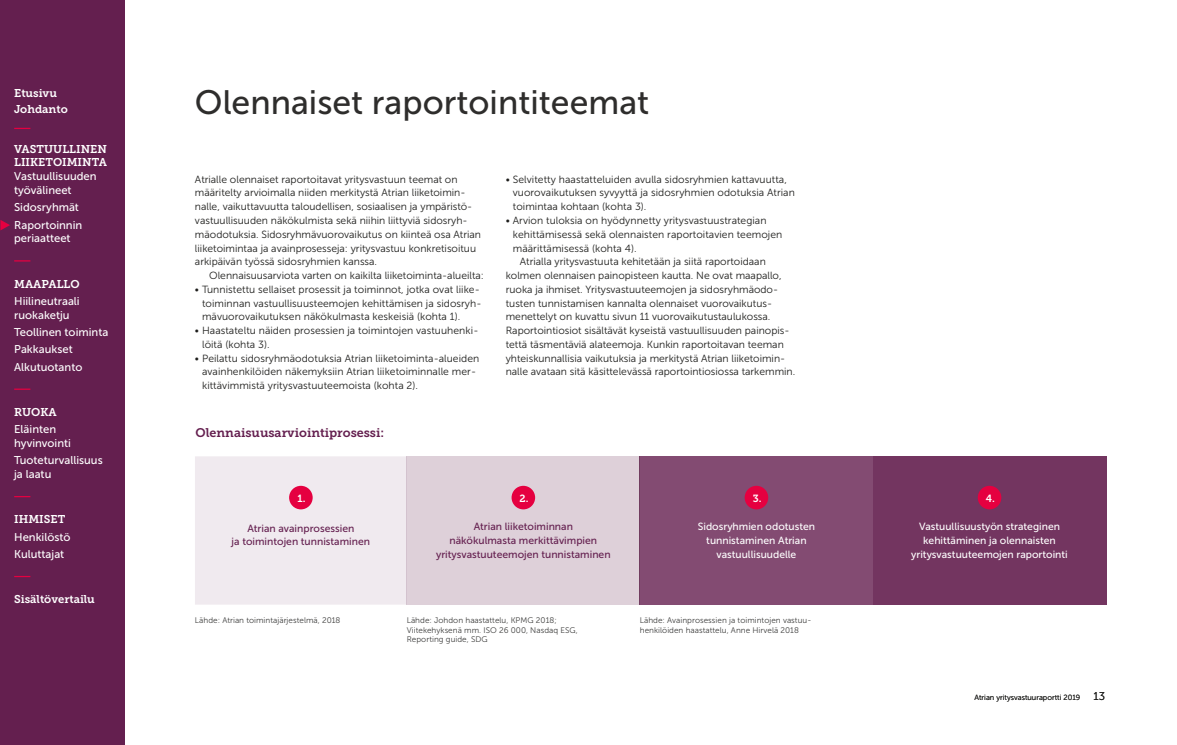
<style>
.page{position:relative;width:1177px;height:745px;background:#fff}
.page>*{position:absolute;margin:0;border:0;box-sizing:border-box;transform-origin:0 0}
.t1{font:33.75px "Museo Sans 500";color:#2e2d2c}
.t2{font:12.5px "Museo Slab 700";color:#641f4f}
.t3{font:11.25px/13.8px "Museo Sans 500";color:#fff}
.t4{font:11.25px/16.2px "Museo Slab 700";color:#fff}
.t5{font:10.38px/13.8px "Museo Sans 300";color:#1d1d1b}
.t6{font:10.38px/13.8px "Museo Sans 500";color:#fff;text-align:center}
.t7{font:10.38px/13.8px "Museo Sans 500";color:#641f4f;text-align:center}
.t8{font:10.38px "Museo Slab 700";color:#fff}
.t9{font:8.12px/9.8px "Museo Sans 300";letter-spacing:.005em;color:#3d3d3c}
.t10{font:7.5px "Museo Sans 300";color:#1d1d1b}
.s1{font-size:11.25px}
</style>
<div class="page">
<svg style="left:195px;top:456px;width:911px;height:149px;background:#af8ca4"></svg>
<div style="left:511px;top:485px;width:24px;height:24px;background:#e50040;border-radius:50%"></div>
<div style="left:0;top:0;width:124px;height:744px;background:#641f4f"></div>
<svg style="left:14px;top:128px;width:16px;height:1px"></svg>
<svg style="left:14px;top:260px;width:16px;height:1px"></svg>
<svg style="left:14px;top:388px;width:16px;height:1px"></svg>
<svg style="left:14px;top:496px;width:16px;height:1px"></svg>
<div style="left:289px;top:485px;width:24px;height:24px;background:#e50040;border-radius:50%"></div>
<div style="left:744px;top:485px;width:24px;height:24px;background:#e50040;border-radius:50%"></div>
<div style="left:977px;top:485px;width:24px;height:24px;background:#e50040;border-radius:50%"></div>
<svg style="left:0;top:220px;width:10px;height:10px"></svg>
<p class="t4" style="left:14px;top:85px;width:55px">Etusivu<br>Johdanto</p>
<p class="t4" style="left:14px;top:142px;width:94px;line-height:13.8px">VASTUULLINEN<br>LIIKETOIMINTA</p>
<p class="t3" style="left:14px;top:169px;width:84px">Vastuullisuuden työvälineet</p>
<p class="t3" style="left:14px;top:199px;width:70px;line-height:17.2px">Sidosryhmät<br>Raportoinnin</p>
<p class="t3" style="left:14px;top:231px;width:58px">periaatteet</p>
<p class="t4" style="left:14px;top:275px;width:67px">MAAPALLO</p>
<p class="t3" style="left:14px;top:294px;width:67px">Hiilineutraali ruokaketju</p>
<p class="t3" style="left:14px;top:323px;width:96px;line-height:17.2px">Teollinen toiminta<br>Pakkaukset<br>Alkutuotanto</p>
<p class="t4" style="left:14px;top:403px;width:44px">RUOKA</p>
<p class="t3" style="left:14px;top:422px;width:58px">Eläinten hyvinvointi</p>
<p class="t3" style="left:14px;top:453px;width:90px">Tuoteturvallisuus ja laatu</p>
<p class="t4" style="left:14px;top:511px;width:53px">IHMISET</p>
<p class="t3" style="left:14px;top:528px;width:58px;line-height:17.2px">Henkilöstö<br>Kuluttajat</p>
<p class="t4" style="left:14px;top:591px;width:82px">Sisältövertailu</p>
<h1 class="t1" style="left:195px;top:84px;width:455px">Olennaiset raportointiteemat</h1>
<p class="t5" style="left:195px;top:172px;width:287px">Atrialle olennaiset raportoitavat yritysvastuun teemat on määritelty arvioimalla niiden merkitystä Atrian liiketoimin&shy;nalle, vaikuttavuutta taloudellisen, sosiaalisen ja ympäristö&shy;vastuullisuuden näkökulmista sekä niihin liittyviä sidosryh&shy;mäodotuksia. Sidosryhmävuorovaikutus on kiinteä osa Atrian liiketoimintaa ja avainprosesseja: yritysvastuu konkretisoituu arkipäivän työssä sidosryhmien kanssa.</p>
<p class="t5" style="left:209px;top:268px;width:276px">Olennaisuusarviota varten on kaikilta liiketoiminta-alueilta:</p>
<p class="t5" style="left:202px;top:282px;width:281px;text-indent:-7px">• Tunnistettu sellaiset prosessit ja toiminnot, jotka ovat liike&shy;toiminnan vastuullisuusteemojen kehittämisen ja sidosryh&shy;mävuorovaikutuksen näkökulmasta keskeisiä (kohta 1).</p>
<p class="t5" style="left:202px;top:323px;width:278px;text-indent:-7px">• Haastateltu näiden prosessien ja toimintojen vastuuhenki&shy;löitä (kohta 3).</p>
<p class="t5" style="left:202px;top:351px;width:279px;text-indent:-7px">• Peilattu sidosryhmäodotuksia Atrian liiketoiminta-alueiden avainhenkilöiden näkemyksiin Atrian liiketoiminnalle mer&shy;kittävimmistä yritysvastuuteemoista (kohta 2).</p>
<p class="t2" style="left:195px;top:425px;width:190px">Olennaisuusarviointiprosessi:</p>
<p class="t5" style="left:513px;top:172px;width:283px;text-indent:-7px">• Selvitetty haastatteluiden avulla sidosryhmien kattavuutta, vuorovaikutuksen syvyyttä ja sidosryhmien odotuksia Atrian toimintaa kohtaan (kohta 3).</p>
<p class="t5" style="left:506px;top:213px;width:262px">• Arvion tuloksia on hyödynnetty yritysvastuustrategian</p>
<p class="t5" style="left:513px;top:227px;width:271px">kehittämisessä sekä olennaisten raportoitavien teemojen</p>
<p class="t5" style="left:513px;top:241px;width:125px">määrittämisessä (kohta 4).</p>
<p class="t5" style="left:520px;top:255px;width:247px">Atrialla yritysvastuuta kehitetään ja siitä raportoidaan</p>
<p class="t5" style="left:506px;top:268px;width:277px">kolmen olennaisen painopisteen kautta. Ne ovat maapallo,</p>
<p class="t5" style="left:506px;top:282px;width:274px">ruoka ja ihmiset. Yritysvastuuteemojen ja sidosryhmäodo-</p>
<p class="t5" style="left:506px;top:296px;width:268px">tusten tunnistamisen kannalta olennaiset vuorovaikutus-</p>
<p class="t5" style="left:506px;top:310px;width:266px">menettelyt on kuvattu sivun 11 vuorovaikutustaulukossa.</p>
<p class="t5" style="left:506px;top:323px;width:285px">Raportointiosiot sisältävät kyseistä vastuullisuuden painopis-</p>
<p class="t5" style="left:506px;top:337px;width:279px">tettä täsmentäviä alateemoja. Kunkin raportoitavan teeman</p>
<p class="t5" style="left:506px;top:351px;width:281px">yhteiskunnallisia vaikutuksia ja merkitystä Atrian liiketoimin-</p>
<p class="t5" style="left:506px;top:365px;width:291px">nalle avataan sitä käsittelevässä raportointiosiossa tarkemmin.</p>
<p class="t8" style="left:519px;top:491px;width:10px">2.</p>
<p class="t8" style="left:298px;top:491px;width:10px">1.</p>
<p class="t8" style="left:752px;top:491px;width:10px">3.</p>
<p class="t8" style="left:985px;top:491px;width:11px">4.</p>
<p class="t6" style="left:697px;top:519px;width:119px">Sidosryhmien odotusten tunnistaminen Atrian vastuullisuudelle</p>
<p class="t7" style="left:232px;top:520px;width:140px">Atrian avainprosessien<br>ja toimintojen tunnistaminen</p>
<p class="t7" style="left:436px;top:519px;width:176px">Atrian liiketoiminnan<br>näkökulmasta merkittävimpien yritysvastuuteemojen tunnistaminen</p>
<p class="t6" style="left:911px;top:519px;width:158px">Vastuullisuustyön strateginen kehittäminen ja olennaisten yritysvastuuteemojen raportointi</p>
<p class="t9" style="left:195px;top:615px;width:147px">Lähde: Atrian toimintajärjestelmä, 2018</p>
<p class="t9" style="left:407px;top:615px;width:172px">Lähde: Johdon haastattelu, KPMG 2018;<br>Viitekehyksenä mm. ISO 26 000, Nasdaq ESG,<br>Reporting guide, SDG</p>
<p class="t9" style="left:640px;top:615px;width:173px">Lähde: Avainprosessien ja toimintojen vastuu&shy;henkilöiden haastattelu, Anne Hirvelä 2018</p>
<p class="t10" style="left:974px;top:693px;width:132px">Atrian yritysvastuuraportti 2019 <span class="s1">13</span></p>
</div>
